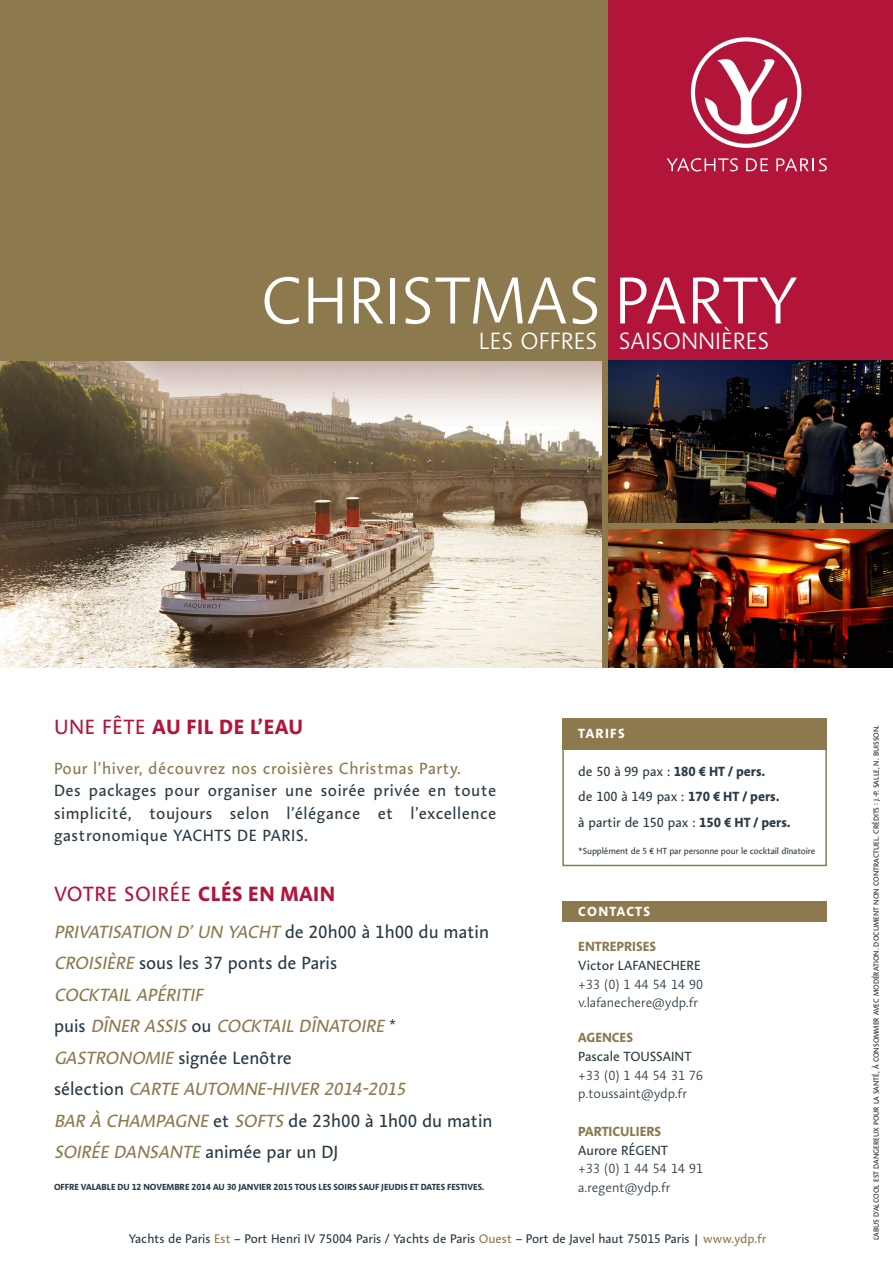
<style>
.page{position:relative;width:893px;height:1263px;background:#fff}
.page>*{position:absolute;margin:0;border:0;box-sizing:border-box;transform-origin:0 0}
.t1{font:300 67.5px "Aroma No 2 LT Pro";color:#fff}
.t2{font:300 24px "Aroma No 2 LT Pro";color:#fff}
.t3{font:21px "Aroma No 2 LT Pro";letter-spacing:.03em;color:#b31439}
.t4{font:700 21px "Aroma No 2 LT Pro";letter-spacing:.03em;color:#b31439}
.t5{font:italic 18px "Aroma No 2 LT Pro";color:#8c794e}
.t6{font:18px "Aroma No 2 LT Pro";color:#2a3b44}
.t7{font:16.5px/22.5px "Aroma No 2 LT Pro";letter-spacing:.03em;color:#2a3b44;text-align:justify}
.t8{font:16.5px "Aroma No 2 LT Pro";letter-spacing:.03em;color:#8c794e}
.t9{font:13.5px "Aroma No 2 LT Pro";color:#2a3b44}
.t10{font:300 13.5px "Aroma No 2 LT Pro";color:#2a3b44}
.t11{font:700 13.5px "Aroma No 2 LT Pro";color:#8c794e}
.t12{font:700 13.5px "Aroma No 2 LT Pro";color:#2a3b44}
.t13{font:700 13.5px "Aroma No 2 LT Pro";letter-spacing:.095em;color:#fff}
.t14{font:12.75px "Aroma No 2 LT Pro";color:#2a3b44}
.t15{font:700 9px "Aroma No 2 LT Pro";color:#2a3b44}
.t16{font:9px "Aroma No 2 LT Pro";letter-spacing:-.015em;color:#2a3b44}
.t17{font:7.5px "Aroma No 2 LT Pro";color:#231f20}
.s1{font-weight:400}
.s2{font-weight:700}
.s3{font-style:normal;color:#2a3b44}
.s4{font-style:italic;color:#8c794e}
.s5{color:#8c794e}
</style>
<div class="page">
<div style="left:605px;top:0;width:288px;height:361px;background:#b31439"></div>
<img style="left:608px;top:528px;width:285px;height:140px">
<img style="left:608px;top:361px;width:285px;height:162px">
<img style="left:0;top:361px;width:603px;height:307px">
<div style="left:603px;top:523px;width:290px;height:5px;background:#8c794e"></div>
<div style="left:0;top:0;width:605px;height:361px;background:#8c794e"></div>
<div style="left:603px;top:0;width:5px;height:668px;background:#8c794e"></div>
<div style="left:562px;top:718px;width:265px;height:31px;background:#8c794e"></div>
<div style="left:562px;top:901px;width:265px;height:20px;background:#8c794e"></div>
<svg style="left:746px;top:158px;width:22px;height:13px"></svg>
<svg style="left:776px;top:158px;width:51px;height:13px"></svg>
<svg style="left:667px;top:158px;width:71px;height:13px"></svg>
<svg style="left:691px;top:37px;width:110px;height:111px"></svg>
<div style="left:562px;top:718px;width:265px;height:148px;border:2px solid #8c794e"></div>
<p class="t1" style="left:261px;top:258px;width:538px">CHRISTMAS PARTY</p>
<p class="t2" style="left:479px;top:325px;width:292px">LES OFFRES SAISONNIÈRES</p>
<p class="t4" style="left:54px;top:713px;width:250px"><span class="s1">UNE FÊTE</span> AU FIL DE L’EAU</p>
<p class="t8" style="left:54px;top:757px;width:409px">Pour l’hiver, découvrez nos croisières Christmas Party.</p>
<p class="t7" style="left:54px;top:779px;width:444px">Des packages pour organiser une soirée privée en toute simplicité, toujours selon l’élégance et l’excellence gastronomique YACHTS DE PARIS.</p>
<p class="t3" style="left:54px;top:880px;width:283px">VOTRE SOIRÉE <span class="s2">CLÉS EN MAIN</span></p>
<p class="t5" style="left:54px;top:920px;width:437px">PRIVATISATION D’UN YACHT <span class="s3">d e 2 0 h 0 0 à 1 h 0 0 d u m a t i n</span></p>
<p class="t6" style="left:54px;top:951px;width:285px"><span class="s4">CROISIÈRE</span> sous les 37 ponts de Paris</p>
<p class="t5" style="left:54px;top:983px;width:154px">COCKTAIL APÉRITIF</p>
<p class="t5" style="left:54px;top:1014px;width:344px"><span class="s3">p u i s</span> DÎNER ASSIS <span class="s3">o u</span> COCKTAIL DÎNATOIRE <sup>*</sup></p>
<p class="t6" style="left:54px;top:1046px;width:239px"><span class="s4">GASTRONOMIE</span> signée Lenôtre</p>
<p class="t5" style="left:54px;top:1077px;width:357px"><span class="s3">s é l e c t i o n</span> CARTE AUTOMNE-HIVER 2014-2015</p>
<p class="t6" style="left:54px;top:1109px;width:440px"><span class="s4">BAR À CHAMPAGNE</span> et <span class="s4">SOFTS</span> de 23h00 à 1h00 du matin</p>
<p class="t5" style="left:54px;top:1140px;width:286px">SOIRÉE DANSANTE <span class="s3">a n i m é e p a r u n DJ</span></p>
<p class="t15" style="left:54px;top:1180px;width:432px">OFFRE VALABLE DU 12 NOVEMBRE 2014 AU 30 JANVIER 2015 TOUS LES SOIRS SAUF JEUDIS ET DATES FESTIVES.</p>
<p class="t13" style="left:578px;top:724px;width:48px">TARIFS</p>
<p class="t12" style="left:578px;top:762px;width:189px"><span class="s1">de 50 à 99 pax :</span> 180 € HT / pers.</p>
<p class="t9" style="left:578px;top:788px;width:203px">de 100 à 149 pax : <span class="s2">170 € HT / pers.</span></p>
<p class="t9" style="left:578px;top:813px;width:214px">à partir de 150 pax : <span class="s2">150 € HT / pers.</span></p>
<p class="t16" style="left:578px;top:845px;width:239px">*Supplément de 5 € HT par personne pour le cocktail dînatoire</p>
<p class="t13" style="left:578px;top:903px;width:73px">CONTACTS</p>
<p class="t11" style="left:578px;top:937px;width:79px">ENTREPRISES</p>
<p class="t9" style="left:578px;top:956px;width:124px">Victor LAFANECHERE</p>
<p class="t10" style="left:578px;top:975px;width:126px">+33 (0) 1 44 54 14 90</p>
<p class="t10" style="left:578px;top:994px;width:121px">v.lafanechere@ydp.fr</p>
<p class="t11" style="left:578px;top:1028px;width:56px">AGENCES</p>
<p class="t9" style="left:578px;top:1047px;width:115px">Pascale TOUSSAINT</p>
<p class="t10" style="left:578px;top:1066px;width:126px">+33 (0) 1 44 54 31 76</p>
<p class="t10" style="left:578px;top:1085px;width:110px">p.toussaint@ydp.fr</p>
<p class="t11" style="left:578px;top:1122px;width:84px">PARTICULIERS</p>
<p class="t9" style="left:578px;top:1141px;width:91px">Aurore RÉGENT</p>
<p class="t10" style="left:578px;top:1160px;width:126px">+33 (0) 1 44 54 14 91</p>
<p class="t10" style="left:578px;top:1179px;width:94px">a.regent@ydp.fr</p>
<p class="t14" style="left:129px;top:1230px;width:639px">Yachts de Paris <span class="s5">Est</span> – Port Henri IV 75004 Paris / Yachts de Paris <span class="s5">Ouest</span> – Port de Javel haut 75015 Paris | <span class="s5">www.ydp.fr</span></p>
<p class="t17" style="left:871px;top:1240px;width:517px;rotate:-90deg">L’ABUS D’ALCOOL EST DANGEREUX POUR LA SANTÉ, À CONSOMMER AVEC MODÉRATION. DOCUMENT NON CONTRACTUEL. CRÉDITS : J.-P. SALLE, N. BUISSON.</p>
</div>
